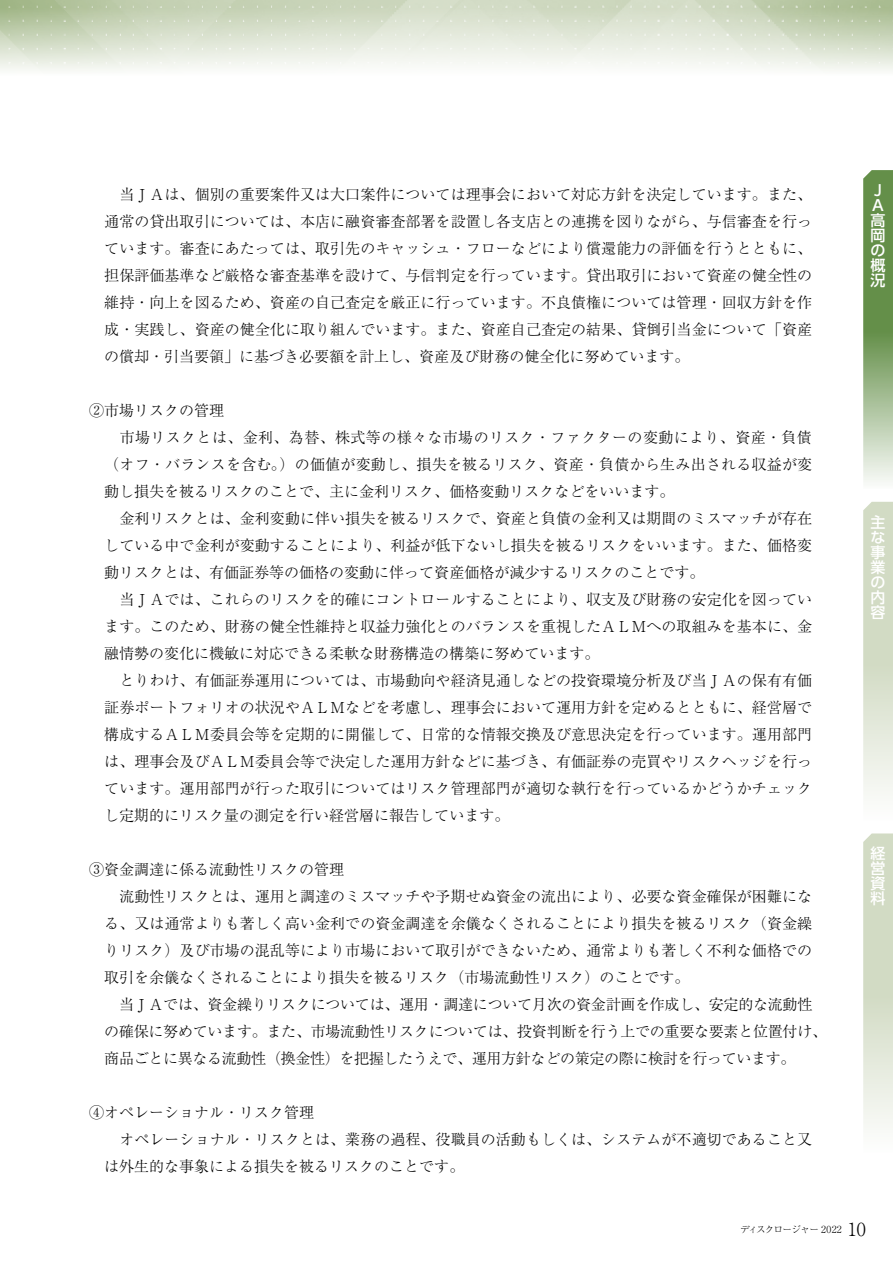
<style>
.page{position:relative;width:893px;height:1263px;background:#fff}
.page>*{position:absolute;margin:0;border:0;box-sizing:border-box;transform-origin:0 0}
.t1{font:300 15px/27px "Ryumin Pro";letter-spacing:.005em;color:#000}
.t2{font:500 15px/15px "UD Shin Go Pro";color:#fff;text-align:justify}
.t3{font:300 9.75px "Ryumin Pro";letter-spacing:-.085em;color:#000}
.s1{font-size:18px}
</style>
<div class="page">
<img style="left:0;top:0;width:893px;height:71px">
<svg style="left:863px;top:170px;width:30px;height:312px;background:#89aa75"></svg>
<svg style="left:863px;top:502px;width:30px;height:294px;background:#dae2cf"></svg>
<svg style="left:863px;top:833px;width:30px;height:295px;background:#dbe2cf"></svg>
<p class="t1" style="left:104px;top:180px;width:709px;text-align:justify">　当ＪＡは、個別の重要案件又は大口案件については理事会において対応方針を決定しています。また、通常の貸出取引については、本店に融資審査部署を設置し各支店との連携を図りながら、与信審査を行っています。審査にあたっては、取引先のキャッシュ・フローなどにより償還能力の評価を行うとともに、担保評価基準など厳格な審査基準を設けて、与信判定を行っています。貸出取引において資産の健全性の維持・向上を図るため、資産の自己査定を厳正に行っています。不良債権については管理・回収方針を作成・実践し、資産の健全化に取り組んでいます。また、資産自己査定の結果、貸倒引当金について「資産の償却・引当要領」に基づき必要額を計上し、資産及び財務の健全化に努めています。</p>
<p class="t1" style="left:104px;top:396px;width:709px;text-indent:-15px">②市場リスクの管理<br>　市場リスクとは、金利、為替、株式等の様々な市場のリスク・ファクターの変動により、資産・負債（オフ・バランスを含む。）の価値が変動し、損失を被るリスク、資産・負債から生み出される収益が変動し損失を被るリスクのことで、主に金利リスク、価格変動リスクなどをいいます。<br>　金利リスクとは、金利変動に伴い損失を被るリスクで、資産と負債の金利又は期間のミスマッチが存在している中で金利が変動することにより、利益が低下ないし損失を被るリスクをいいます。また、価格変動リスクとは、有価証券等の価格の変動に伴って資産価格が減少するリスクのことです。<br>　当ＪＡでは、これらのリスクを的確にコントロールすることにより、収支及び財務の安定化を図っています。このため、財務の健全性維持と収益力強化とのバランスを重視したＡＬＭへの取組みを基本に、金融情勢の変化に機敏に対応できる柔軟な財務構造の構築に努めています。<br>　とりわけ、有価証券運用については、市場動向や経済見通しなどの投資環境分析及び当ＪＡの保有有価証券ポートフォリオの状況やＡＬＭなどを考慮し、理事会において運用方針を定めるとともに、経営層で構成するＡＬＭ委員会等を定期的に開催して、日常的な情報交換及び意思決定を行っています。運用部門は、理事会及びＡＬＭ委員会等で決定した運用方針などに基づき、有価証券の売買やリスクヘッジを行っています。運用部門が行った取引についてはリスク管理部門が適切な執行を行っているかどうかチェックし定期的にリスク量の測定を行い経営層に報告しています。</p>
<p class="t1" style="left:104px;top:855px;width:724px;text-indent:-15px">③資金調達に係る流動性リスクの管理<br>　流動性リスクとは、運用と調達のミスマッチや予期せぬ資金の流出により、必要な資金確保が困難になる、又は通常よりも著しく高い金利での資金調達を余儀なくされることにより損失を被るリスク（資金繰りリスク）及び市場の混乱等により市場において取引ができないため、通常よりも著しく不利な価格での取引を余儀なくされることにより損失を被るリスク（市場流動性リスク）のことです。<br>　当ＪＡでは、資金繰りリスクについては、運用・調達について月次の資金計画を作成し、安定的な流動性の確保に努めています。また、市場流動性リスクについては、投資判断を行う上での重要な要素と位置付け、商品ごとに異なる流動性（換金性）を把握したうえで、運用方針などの策定の際に検討を行っています。</p>
<p class="t1" style="left:104px;top:1098px;width:709px;text-indent:-15px">④オペレーショナル・リスク管理<br>　オペレーショナル・リスクとは、業務の過程、役職員の活動もしくは、システムが不適切であること又は外生的な事象による損失を被るリスクのことです。</p>
<p class="t2" style="left:871px;top:183px;width:16px;text-align:left">Ｊ<br>Ａ高岡の概況</p>
<p class="t2" style="left:871px;top:514px;width:16px">主な事業の内容</p>
<p class="t2" style="left:871px;top:846px;width:16px">経営資料</p>
<p class="t3" style="left:740px;top:1221px;width:127px">ディスクロージャー 2022 <span class="s1">10</span></p>
</div>
